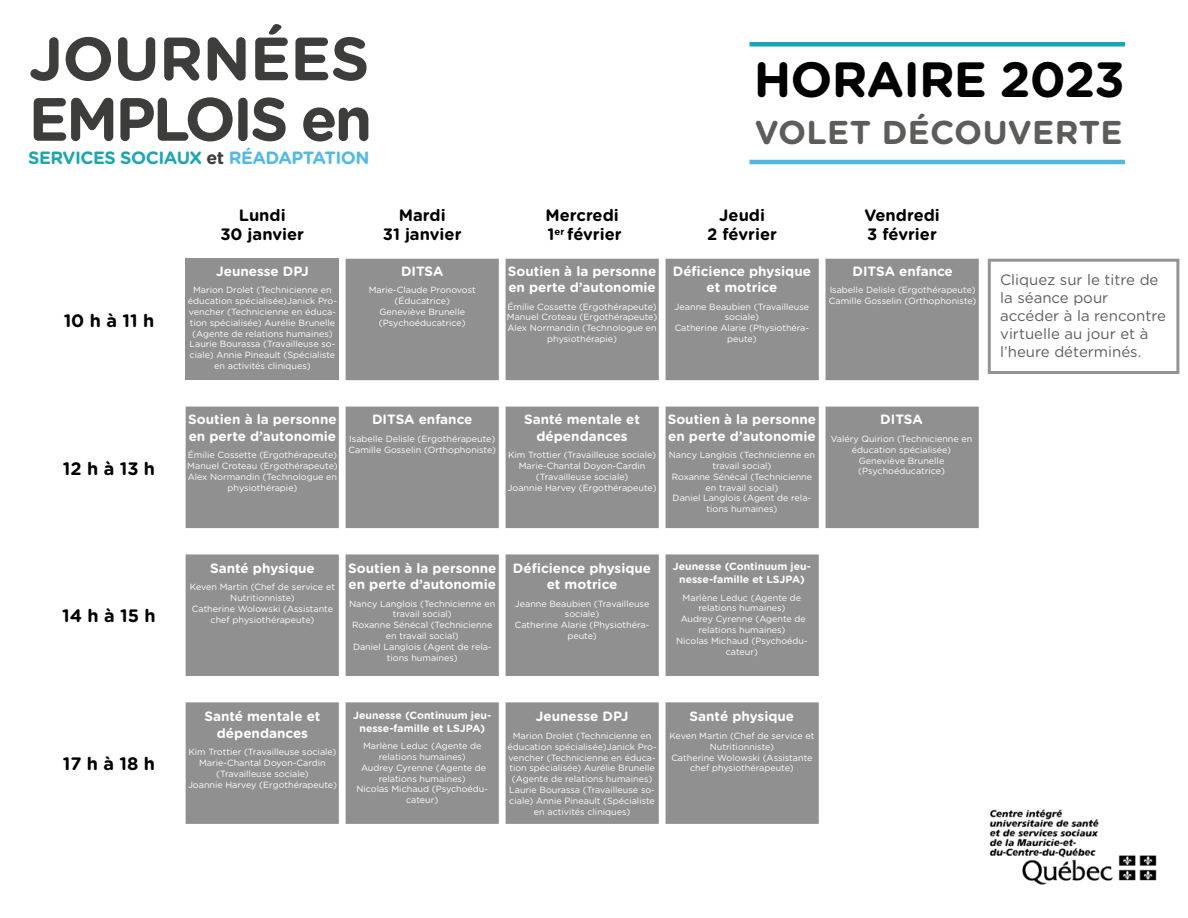
<style>
.page{position:relative;width:1188px;height:918px;background:#fff}
.page>*{position:absolute;margin:0;border:0;box-sizing:border-box;transform-origin:0 0}
.t1{font:700 49.5px "Gotham Rounded";letter-spacing:-.02em;color:#000}
.t2{font:700 33px "Gotham Rounded";letter-spacing:.01em;color:#5c5c5b}
.t3{font:700 18px "Gotham Rounded";color:#000}
.t4{font:700 17.85px "Gotham Rounded";letter-spacing:-.03em;color:#1da6b2}
.t5{font:700 16.5px/19.8px "Gotham Rounded";color:#000;text-align:center}
.t6{font:15px/18px "Gotham Rounded";color:#5f5e5e}
.t7{font:700 13.5px/16.2px "Gotham Rounded";color:#fff;text-align:center}
.t8{font:700 10.5px/12.6px "Gotham Rounded";color:#fff;text-align:center}
.t9{font:9px/10.8px "Gotham Rounded";color:#fff;text-align:center}
.s1{color:#3d3d3b}
.s2{color:#52b9e5}
</style>
<div class="page">
<img style="left:989px;top:809px;width:168px;height:76px">
<svg style="left:30px;top:37px;width:29px;height:44px"></svg>
<svg style="left:66px;top:37px;width:45px;height:44px"></svg>
<svg style="left:118px;top:37px;width:37px;height:44px"></svg>
<svg style="left:164px;top:38px;width:36px;height:43px"></svg>
<svg style="left:208px;top:37px;width:38px;height:44px"></svg>
<svg style="left:255px;top:24px;width:33px;height:56px"></svg>
<svg style="left:295px;top:37px;width:72px;height:44px"></svg>
<svg style="left:34px;top:98px;width:79px;height:43px"></svg>
<svg style="left:120px;top:97px;width:113px;height:44px"></svg>
<div style="left:238px;top:98px;width:10px;height:43px;background:#3d3d3b;border-radius:5px"></div>
<svg style="left:253px;top:97px;width:33px;height:44px"></svg>
<svg style="left:303px;top:107px;width:65px;height:34px"></svg>
<div style="left:750px;top:42px;width:375px;height:5px;background:#14a7b4"></div>
<hr style="left:750px;top:160px;width:375px;height:4px;background:#50b7e3">
<div style="left:988px;top:259px;width:191px;height:115px;border:3px solid #949494"></div>
<svg style="left:186px;top:259px;width:793px;height:565px;fill:#909090"></svg>
<h3 class="t4" style="left:28px;top:144px;width:343px">SERVICES SOCIAUX <span class="s1">et</span> <span class="s2">RÉADAPTATION</span></h3>
<h1 class="t1" style="left:754px;top:43px;width:373px">HORAIRE 2023</h1>
<h2 class="t2" style="left:755px;top:108px;width:369px">VOLET DÉCOUVERTE</h2>
<h3 class="t3" style="left:64px;top:307px;width:92px">10 h à 11 h</h3>
<h3 class="t3" style="left:63px;top:455px;width:94px">12 h à 13 h</h3>
<h3 class="t3" style="left:62px;top:603px;width:95px">14 h à 15 h</h3>
<h3 class="t3" style="left:63px;top:751px;width:94px">17 h à 18 h</h3>
<h3 class="t5" style="left:220px;top:204px;width:85px">Lundi<br>30 janvier</h3>
<h3 class="t5" style="left:383px;top:204px;width:80px">Mardi<br>31 janvier</h3>
<h3 class="t5" style="left:545px;top:204px;width:78px;text-align:left">Mercredi<br>1<sup>er</sup> février</h3>
<h3 class="t5" style="left:707px;top:204px;width:71px">Jeudi<br>2 février</h3>
<h3 class="t5" style="left:864px;top:204px;width:77px;text-align:left">Vendredi<br>3 février</h3>
<h3 class="t7" style="left:216px;top:262px;width:94px">Jeunesse DPJ</h3>
<p class="t9" style="left:188px;top:284px;width:151px">Marion Drolet (Technicienne en éducation spécialisée)Janick Pro&shy;vencher (Technicienne en éduca&shy;tion spécialisée) Aurélie Brunelle (Agente de relations humaines)<br>Laurie Bourassa (Travailleuse so&shy;ciale) Annie Pineault (Spécialiste en activités cliniques)</p>
<h3 class="t7" style="left:401px;top:262px;width:44px">DITSA</h3>
<p class="t9" style="left:369px;top:284px;width:109px">Marie-Claude Pronovost (Éducatrice)<br>Geneviève Brunelle (Psychoéducatrice)</p>
<h3 class="t7" style="left:508px;top:262px;width:150px;text-align:left">Soutien à la personne en perte d’autonomie</h3>
<p class="t9" style="left:507px;top:301px;width:152px">Émilie Cossette (Ergothérapeute)<br>Manuel Croteau (Ergothérapeute)<br>Alex Normandin (Technologue en physiothérapie)</p>
<h3 class="t7" style="left:673px;top:262px;width:140px">Déficience physique et motrice</h3>
<p class="t9" style="left:675px;top:301px;width:136px">Jeanne Beaubien (Travailleuse sociale)<br>Catherine Alarie (Physiothéra&shy;peute)</p>
<h3 class="t7" style="left:852px;top:262px;width:102px">DITSA enfance</h3>
<p class="t9" style="left:829px;top:284px;width:149px;text-align:left">Isabelle Delisle (Ergothérapeute)<br>Camille Gosselin (Orthophoniste)</p>
<h3 class="t7" style="left:188px;top:411px;width:150px;text-align:left">Soutien à la personne en perte d’autonomie</h3>
<p class="t9" style="left:187px;top:449px;width:152px">Émilie Cossette (Ergothérapeute)<br>Manuel Croteau (Ergothérapeute)<br>Alex Normandin (Technologue en physiothérapie)</p>
<h3 class="t7" style="left:372px;top:411px;width:102px">DITSA enfance</h3>
<p class="t9" style="left:348px;top:433px;width:149px;text-align:left">Isabelle Delisle (Ergothérapeute)<br>Camille Gosselin (Orthophoniste)</p>
<h3 class="t7" style="left:524px;top:411px;width:118px">Santé mentale et dépendances</h3>
<p class="t9" style="left:508px;top:449px;width:150px">Kim Trottier (Travailleuse sociale)<br>Marie-Chantal Doyon-Cardin (Travailleuse sociale)<br>Joannie Harvey (Ergothérapeute)</p>
<h3 class="t7" style="left:668px;top:411px;width:150px;text-align:left">Soutien à la personne en perte d’autonomie</h3>
<p class="t9" style="left:669px;top:449px;width:148px">Nancy Langlois (Technicienne en travail social)<br>Roxanne Sénécal (Technicienne en travail social)<br>Daniel Langlois (Agent de rela&shy;tions humaines)</p>
<h3 class="t7" style="left:880px;top:411px;width:44px">DITSA</h3>
<p class="t9" style="left:831px;top:433px;width:143px">Valéry Quirion (Technicienne en éducation spécialisée)<br>Geneviève Brunelle (Psychoéducatrice)</p>
<h3 class="t7" style="left:210px;top:559px;width:106px">Santé physique</h3>
<p class="t9" style="left:190px;top:581px;width:147px">Keven Martin (Chef de service et<br>Nutritionniste)<br>Catherine Wolowski (Assistante chef physiothérapeute)</p>
<h3 class="t7" style="left:348px;top:559px;width:150px;text-align:left">Soutien à la personne en perte d’autonomie</h3>
<p class="t9" style="left:349px;top:598px;width:148px">Nancy Langlois (Technicienne en travail social)<br>Roxanne Sénécal (Technicienne en travail social)<br>Daniel Langlois (Agent de rela&shy;tions humaines)</p>
<h3 class="t7" style="left:513px;top:559px;width:140px">Déficience physique et motrice</h3>
<p class="t9" style="left:515px;top:598px;width:136px">Jeanne Beaubien (Travailleuse sociale)<br>Catherine Alarie (Physiothéra&shy;peute)</p>
<p class="t8" style="left:673px;top:560px;width:140px">Jeunesse (Continuum jeu&shy;nesse-famille et LSJPA)</p>
<p class="t9" style="left:676px;top:592px;width:133px">Marlène Leduc (Agente de relations humaines)<br>Audrey Cyrenne (Agente de relations humaines)<br>Nicolas Michaud (Psychoédu&shy;cateur)</p>
<h3 class="t7" style="left:204px;top:708px;width:118px">Santé mentale et dépendances</h3>
<p class="t9" style="left:188px;top:746px;width:150px">Kim Trottier (Travailleuse sociale)<br>Marie-Chantal Doyon-Cardin (Travailleuse sociale)<br>Joannie Harvey (Ergothérapeute)</p>
<p class="t8" style="left:353px;top:709px;width:140px">Jeunesse (Continuum jeu&shy;nesse-famille et LSJPA)</p>
<p class="t9" style="left:356px;top:740px;width:133px">Marlène Leduc (Agente de relations humaines)<br>Audrey Cyrenne (Agente de relations humaines)<br>Nicolas Michaud (Psychoédu&shy;cateur)</p>
<h3 class="t7" style="left:536px;top:708px;width:94px">Jeunesse DPJ</h3>
<p class="t9" style="left:508px;top:730px;width:151px">Marion Drolet (Technicienne en éducation spécialisée)Janick Pro&shy;vencher (Technicienne en éduca&shy;tion spécialisée) Aurélie Brunelle (Agente de relations humaines)<br>Laurie Bourassa (Travailleuse so&shy;ciale) Annie Pineault (Spécialiste en activités cliniques)</p>
<h3 class="t7" style="left:690px;top:708px;width:106px">Santé physique</h3>
<p class="t9" style="left:669px;top:730px;width:147px">Keven Martin (Chef de service et<br>Nutritionniste)<br>Catherine Wolowski (Assistante chef physiothérapeute)</p>
<h3 class="t6" style="left:1000px;top:270px;width:167px">Cliquez sur le titre de la séance pour accéder à la rencontre virtuelle au jour et à l’heure déterminés.</h3>
</div>
